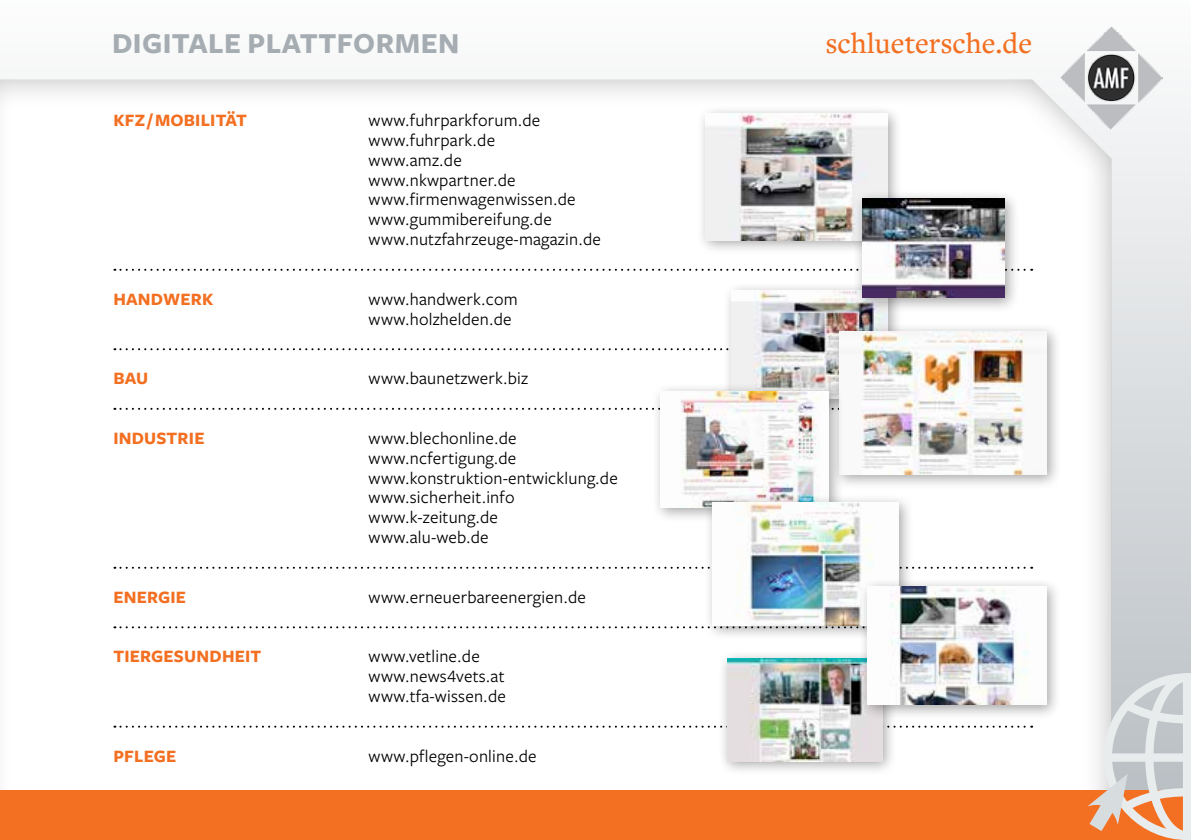
<style>
.page{position:relative;width:1191px;height:840px;background:#fff}
.page>*{position:absolute;margin:0;border:0;box-sizing:border-box;transform-origin:0 0}
.t1{font:700 30px "Freight Sans Pro";letter-spacing:.015em;color:#a5adb2}
.t2{font:500 30px "Freight Text Pro";color:#f36f21}
.t3{font:18px/19.8px "Freight Sans Pro";letter-spacing:.01em;color:#000}
.t4{font:700 18px "Freight Sans Pro";letter-spacing:.01em;color:#f36f21}
</style>
<div class="page">
<svg style="left:1111px;top:76px;width:80px;height:596px;background:#dbdee0"></svg>
<img style="left:1060px;top:26px;width:102px;height:103px">
<div style="left:0;top:790px;width:1191px;height:49px;background:#f36f21"></div>
<svg style="left:114px;top:268px;width:918px;height:2px"></svg>
<svg style="left:114px;top:348px;width:608px;height:2px"></svg>
<svg style="left:114px;top:407px;width:534px;height:2px"></svg>
<svg style="left:114px;top:566px;width:918px;height:2px"></svg>
<svg style="left:114px;top:626px;width:590px;height:2px"></svg>
<svg style="left:114px;top:725px;width:918px;height:2px"></svg>
<svg style="left:1087px;top:672px;width:104px;height:167px"></svg>
<div style="left:696px;top:105px;width:206px;height:150px;background:#000;opacity:.35"></div>
<img style="left:705px;top:113px;width:182px;height:127px">
<div style="left:718px;top:649px;width:179px;height:127px;background:#000;opacity:.35"></div>
<img style="left:727px;top:658px;width:155px;height:102px">
<div style="left:722px;top:281px;width:181px;height:133px;background:#000;opacity:.35"></div>
<img style="left:731px;top:290px;width:156px;height:93px">
<div style="left:830px;top:323px;width:231px;height:167px;background:#000;opacity:.35"></div>
<img style="left:839px;top:331px;width:207px;height:143px">
<div style="left:853px;top:190px;width:167px;height:123px;background:#000;opacity:.35"></div>
<img style="left:862px;top:198px;width:143px;height:100px">
<div style="left:652px;top:383px;width:192px;height:140px;background:#000;opacity:.35"></div>
<img style="left:660px;top:391px;width:168px;height:116px">
<div style="left:704px;top:493px;width:210px;height:147px;background:#000;opacity:.35"></div>
<img style="left:713px;top:502px;width:186px;height:123px">
<div style="left:858px;top:577px;width:203px;height:142px;background:#000;opacity:.35"></div>
<img style="left:867px;top:586px;width:179px;height:118px">
<h1 class="t1" style="left:112px;top:23px;width:349px">DIGITALE PLATTFORMEN</h1>
<h1 class="t2" style="left:825px;top:23px;width:208px">schluetersche.de</h1>
<p class="t4" style="left:113px;top:108px;width:135px">KFZ / MOBILITÄT</p>
<p class="t3" style="left:368px;top:109px;width:234px">www.fuhrparkforum.de www.fuhrpark.de<br>www.amz.de www.nkwpartner.de www.firmenwagenwissen.de www.gummibereifung.de www.nutzfahrzeuge-magazin.de</p>
<p class="t4" style="left:113px;top:286px;width:101px">HANDWERK</p>
<p class="t3" style="left:368px;top:288px;width:151px">www.handwerk.com www.holzhelden.de</p>
<p class="t4" style="left:113px;top:366px;width:36px">BAU</p>
<p class="t3" style="left:368px;top:367px;width:161px">www.baunetzwerk.biz</p>
<p class="t4" style="left:113px;top:425px;width:93px">INDUSTRIE</p>
<p class="t3" style="left:368px;top:427px;width:251px">www.blechonline.de www.ncfertigung.de www.konstruktion-entwicklung.de www.sicherheit.info www.k-zeitung.de www.alu-web.de</p>
<p class="t4" style="left:113px;top:584px;width:74px">ENERGIE</p>
<p class="t3" style="left:368px;top:586px;width:219px">www.erneuerbareenergien.de</p>
<p class="t4" style="left:113px;top:643px;width:149px">TIERGESUNDHEIT</p>
<p class="t3" style="left:368px;top:645px;width:139px">www.vetline.de www.news4vets.at www.tfa-wissen.de</p>
<p class="t4" style="left:113px;top:743px;width:64px">PFLEGE</p>
<p class="t3" style="left:368px;top:744px;width:169px">www.pflegen-online.de</p>
</div>
